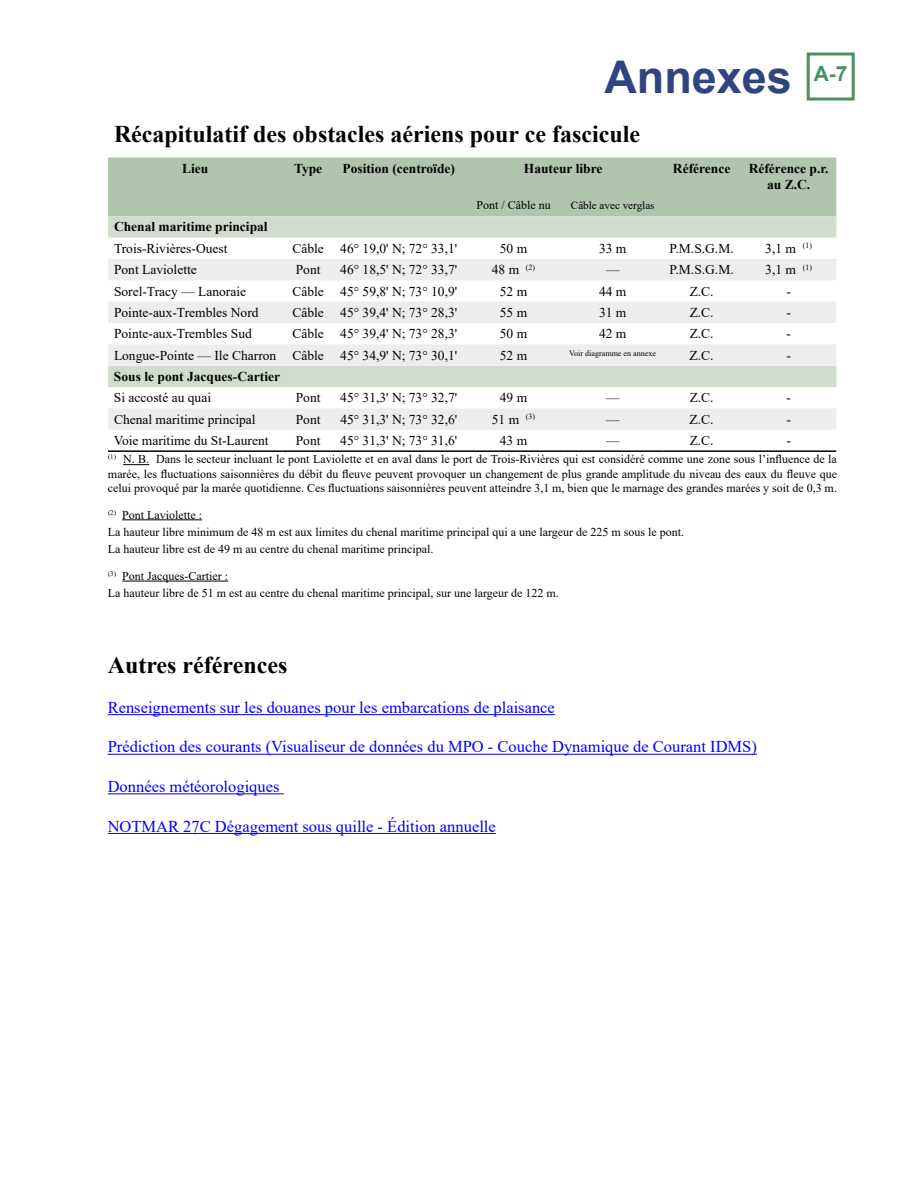
<style>
.page{position:relative;width:918px;height:1188px;background:#fff}
.page>*{position:absolute;margin:0;border:0;box-sizing:border-box;transform-origin:0 0}
.t1{font:700 45px "Arial";color:#2f4580}
.t2{font:700 24px "Times New Roman";color:#000}
.t3{font:16.5px "Times New Roman";color:#00f}
.t4{font:13.5px "Times New Roman";color:#000}
.t5{font:700 13.5px/16.2px "Times New Roman";color:#000;text-align:center}
.t6{font:12px/17.4px "Times New Roman";color:#000}
.t7{font:11.1px "Times New Roman";color:#000}
.t8{font:8.1px "Times New Roman";color:#000}
</style>
<div class="page">
<div style="left:807px;top:52px;width:48px;height:48px;background:#fff;border:3px solid #48915f"></div>
<svg style="left:123px;top:464px;width:26px;height:1px"></svg>
<hr style="left:122px;top:520px;width:80px;height:1px;background:#000">
<hr style="left:122px;top:581px;width:106px;height:1px;background:#000">
<div style="left:108px;top:158px;width:728px;height:58px;background:#afc5ac"></div>
<div style="left:108px;top:216px;width:728px;height:22px;background:#d1dcce"></div>
<svg style="left:108px;top:259px;width:728px;height:171px;fill:#ededed"></svg>
<hr style="left:108px;top:450px;width:175px;height:2px;background:#000">
<hr style="left:283px;top:450px;width:51px;height:2px;background:#000">
<hr style="left:334px;top:450px;width:130px;height:2px;background:#000">
<hr style="left:464px;top:450px;width:99px;height:2px;background:#000">
<hr style="left:563px;top:450px;width:99px;height:2px;background:#000">
<hr style="left:662px;top:450px;width:79px;height:2px;background:#000">
<hr style="left:741px;top:450px;width:95px;height:2px;background:#000">
<hr style="left:108px;top:714px;width:447px;height:1px;background:#00f">
<hr style="left:108px;top:754px;width:649px;height:1px;background:#00f">
<hr style="left:108px;top:793px;width:176px;height:1px;background:#00f">
<hr style="left:108px;top:833px;width:388px;height:1px;background:#00f">
<h1 class="t1" style="left:604px;top:45px;width:245px">Annexes <sup>A-7</sup></h1>
<h2 class="t2" style="left:114px;top:117px;width:528px">Récapitulatif des obstacles aériens pour ce fascicule</h2>
<p class="t5" style="left:182px;top:160px;width:28px">Lieu</p>
<p class="t5" style="left:294px;top:160px;width:30px">Type</p>
<p class="t5" style="left:342px;top:160px;width:114px">Position (centroïde)</p>
<p class="t5" style="left:524px;top:160px;width:80px">Hauteur libre</p>
<p class="t5" style="left:673px;top:160px;width:59px">Référence</p>
<p class="t5" style="left:749px;top:160px;width:81px">Référence p.r. au Z.C.</p>
<p class="t6" style="left:476px;top:196px;width:76px">Pont / Câble nu</p>
<p class="t7" style="left:571px;top:197px;width:85px">Câble avec verglas</p>
<p class="t5" style="left:114px;top:218px;width:155px">Chenal maritime principal</p>
<p class="t4" style="left:114px;top:239px;width:115px">Trois-Rivières-Ouest</p>
<p class="t4" style="left:292px;top:239px;width:166px">Câble 46° 19,0' N; 72° 33,1'</p>
<p class="t4" style="left:500px;top:239px;width:29px">50 m</p>
<p class="t4" style="left:599px;top:239px;width:29px">33 m</p>
<p class="t4" style="left:670px;top:239px;width:66px">P.M.S.G.M.</p>
<p class="t4" style="left:765px;top:239px;width:48px">3,1 m <sup>(1)</sup></p>
<p class="t4" style="left:114px;top:260px;width:84px">Pont Laviolette</p>
<p class="t4" style="left:296px;top:260px;width:26px">Pont</p>
<p class="t4" style="left:340px;top:260px;width:118px">46° 18,5' N; 72° 33,7'</p>
<p class="t4" style="left:492px;top:260px;width:45px">48 m <sup>(2)</sup></p>
<p class="t4" style="left:606px;top:260px;width:15px">—</p>
<p class="t4" style="left:670px;top:260px;width:66px">P.M.S.G.M.</p>
<p class="t4" style="left:765px;top:260px;width:48px">3,1 m <sup>(1)</sup></p>
<p class="t4" style="left:114px;top:282px;width:134px">Sorel-Tracy — Lanoraie</p>
<p class="t4" style="left:292px;top:282px;width:166px">Câble 45° 59,8' N; 73° 10,9'</p>
<p class="t4" style="left:500px;top:282px;width:29px">52 m</p>
<p class="t4" style="left:599px;top:282px;width:29px">44 m</p>
<p class="t4" style="left:690px;top:282px;width:26px">Z.C.</p>
<p class="t4" style="left:786px;top:282px;width:6px">-</p>
<p class="t4" style="left:114px;top:303px;width:146px">Pointe-aux-Trembles Nord</p>
<p class="t4" style="left:292px;top:303px;width:166px">Câble 45° 39,4' N; 73° 28,3'</p>
<p class="t4" style="left:500px;top:303px;width:29px">55 m</p>
<p class="t4" style="left:599px;top:303px;width:29px">31 m</p>
<p class="t4" style="left:690px;top:303px;width:26px">Z.C.</p>
<p class="t4" style="left:786px;top:303px;width:6px">-</p>
<p class="t4" style="left:114px;top:324px;width:139px">Pointe-aux-Trembles Sud</p>
<p class="t4" style="left:292px;top:324px;width:166px">Câble 45° 39,4' N; 73° 28,3'</p>
<p class="t4" style="left:500px;top:324px;width:29px">50 m</p>
<p class="t4" style="left:599px;top:324px;width:29px">42 m</p>
<p class="t4" style="left:690px;top:324px;width:26px">Z.C.</p>
<p class="t4" style="left:786px;top:324px;width:6px">-</p>
<p class="t4" style="left:114px;top:346px;width:345px">Longue-Pointe — Ile Charron Câble 45° 34,9' N; 73° 30,1'</p>
<p class="t4" style="left:500px;top:346px;width:29px">52 m</p>
<p class="t8" style="left:569px;top:348px;width:88px">Voir diagramme en annexe</p>
<p class="t4" style="left:690px;top:346px;width:26px">Z.C.</p>
<p class="t4" style="left:786px;top:346px;width:6px">-</p>
<p class="t5" style="left:114px;top:368px;width:168px">Sous le pont Jacques-Cartier</p>
<p class="t4" style="left:114px;top:388px;width:99px">Si accosté au quai</p>
<p class="t4" style="left:296px;top:388px;width:26px">Pont</p>
<p class="t4" style="left:340px;top:388px;width:118px">45° 31,3' N; 73° 32,7'</p>
<p class="t4" style="left:500px;top:388px;width:29px">49 m</p>
<p class="t4" style="left:606px;top:388px;width:15px">—</p>
<p class="t4" style="left:690px;top:388px;width:26px">Z.C.</p>
<p class="t4" style="left:786px;top:388px;width:6px">-</p>
<p class="t4" style="left:114px;top:410px;width:143px">Chenal maritime principal</p>
<p class="t4" style="left:296px;top:410px;width:26px">Pont</p>
<p class="t4" style="left:340px;top:410px;width:118px">45° 31,3' N; 73° 32,6'</p>
<p class="t4" style="left:492px;top:410px;width:45px">51 m <sup>(3)</sup></p>
<p class="t4" style="left:606px;top:410px;width:15px">—</p>
<p class="t4" style="left:690px;top:410px;width:26px">Z.C.</p>
<p class="t4" style="left:786px;top:410px;width:6px">-</p>
<p class="t4" style="left:114px;top:431px;width:156px">Voie maritime du St-Laurent</p>
<p class="t4" style="left:296px;top:431px;width:26px">Pont</p>
<p class="t4" style="left:340px;top:431px;width:118px">45° 31,3' N; 73° 31,6'</p>
<p class="t4" style="left:500px;top:431px;width:29px">43 m</p>
<p class="t4" style="left:606px;top:431px;width:15px">—</p>
<p class="t4" style="left:690px;top:431px;width:26px">Z.C.</p>
<p class="t4" style="left:786px;top:431px;width:6px">-</p>
<p class="t6" style="left:108px;top:452px;width:731px;line-height:14.4px;text-align:justify"><sup>(1)</sup> N. B. Dans le secteur incluant le pont Laviolette et en aval dans le port de Trois-Rivières qui est considéré comme une zone sous l’influence de la marée, les fluctuations saisonnières du débit du fleuve peuvent provoquer un changement de plus grande amplitude du niveau des eaux du fleuve que celui provoqué par la marée quotidienne. Ces fluctuations saisonnières peuvent atteindre 3,1 m, bien que le marnage des grandes marées y soit de 0,3 m.</p>
<p class="t6" style="left:108px;top:505px;width:578px"><sup>(2)</sup> Pont Laviolette :<br>La hauteur libre minimum de 48 m est aux limites du chenal maritime principal qui a une largeur de 225 m sous le pont.<br>La hauteur libre est de 49 m au centre du chenal maritime principal.</p>
<p class="t6" style="left:108px;top:567px;width:452px"><sup>(3)</sup> Pont Jacques-Cartier :<br>La hauteur libre de 51 m est au centre du chenal maritime principal, sur une largeur de 122 m.</p>
<h2 class="t2" style="left:108px;top:648px;width:181px">Autres références</h2>
<h3 class="t3" style="left:108px;top:696px;width:449px">Renseignements sur les douanes pour les embarcations de plaisance</h3>
<h3 class="t3" style="left:108px;top:735px;width:651px">Prédiction des courants (Visualiseur de données du MPO - Couche Dynamique de Courant IDMS)</h3>
<h3 class="t3" style="left:108px;top:775px;width:173px">Données météorologiques</h3>
<h3 class="t3" style="left:108px;top:814px;width:390px">NOTMAR 27C Dégagement sous quille - Édition annuelle</h3>
</div>
